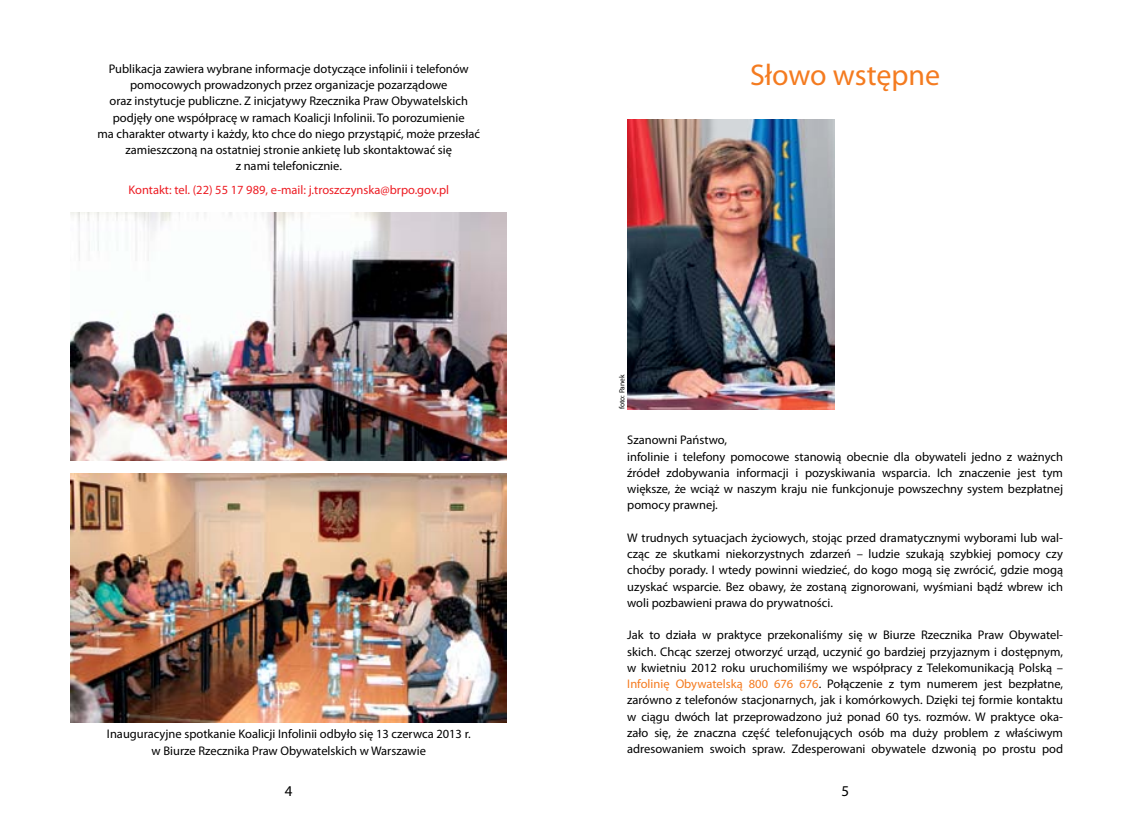
<style>
.page{position:relative;width:1134px;height:833px;background:#fff}
.page>*{position:absolute;margin:0;border:0;box-sizing:border-box;transform-origin:0 0}
.t1{font:30px "Myriad Pro";color:#f47b20}
.t2{font:15px "Myriad Pro";color:#000}
.t3{font:12.5px/16.2px "Myriad Pro";color:#000;text-align:center}
.t4{font:12.5px "Myriad Pro";color:#ed1d24}
.t5{font:7.5px "Myriad Pro";color:#000}
.s1{color:#f47b20}
</style>
<div class="page">
<img style="left:71px;top:213px;width:436px;height:248px">
<img style="left:71px;top:474px;width:436px;height:248px">
<img style="left:627px;top:119px;width:207px;height:290px">
<p class="t3" style="left:97px;top:60px;width:384px">Publikacja zawiera wybrane informacje dotyczące infolinii i telefonów pomocowych prowadzonych przez organizacje pozarządowe<br>oraz instytucje publiczne. Z inicjatywy Rzecznika Praw Obywatelskich podjęły one współpracę w ramach Koalicji Infolinii. To porozumienie<br>ma charakter otwarty i każdy, kto chce do niego przystąpić, może przesłać zamieszczoną na ostatniej stronie ankietę lub skontaktować się<br>z nami telefonicznie.</p>
<p class="t4" style="left:128px;top:182px;width:322px">Kontakt: tel. (22) 55 17 989, e-mail: j.troszczynska@brpo.gov.pl</p>
<p class="t3" style="left:107px;top:725px;width:365px">Inauguracyjne spotkanie Koalicji Infolinii odbyło się 13 czerwca 2013 r. w Biurze Rzecznika Praw Obywatelskich w Warszawie</p>
<p class="t5" style="left:617px;top:409px;width:36px;rotate:-90deg">foto: Panek</p>
<h1 class="t1" style="left:750px;top:57px;width:192px">Słowo wstępne</h1>
<p class="t3" style="left:627px;top:432px;width:437px;text-align:left">Szanowni Państwo,<br>infolinie i telefony pomocowe stanowią obecnie dla obywateli jedno z ważnych źródeł zdobywania informacji i pozyskiwania wsparcia. Ich znaczenie jest tym większe, że wciąż w naszym kraju nie funkcjonuje powszechny system bezpłatnej pomocy prawnej.</p>
<p class="t3" style="left:627px;top:529px;width:437px;text-align:justify">W trudnych sytuacjach życiowych, stojąc przed dramatycznymi wyborami lub wal&shy;cząc ze skutkami niekorzystnych zdarzeń – ludzie szukają szybkiej pomocy czy choćby porady. I wtedy powinni wiedzieć, do kogo mogą się zwrócić, gdzie mogą uzyskać wsparcie. Bez obawy, że zostaną zignorowani, wyśmiani bądź wbrew ich woli pozbawieni prawa do prywatności.</p>
<p class="t3" style="left:627px;top:627px;width:437px;text-align:justify">Jak to działa w praktyce przekonaliśmy się w Biurze Rzecznika Praw Obywatel&shy;skich. Chcąc szerzej otworzyć urząd, uczynić go bardziej przyjaznym i dostępnym, w kwietniu 2012 roku uruchomiliśmy we współpracy z Telekomunikacją Polską – <span class="s1">Infolinię Obywatelską 800 676 676</span>. Połączenie z tym numerem jest bezpłatne, zarówno z telefonów stacjonarnych, jak i komórkowych. Dzięki tej formie kontaktu w ciągu dwóch lat przeprowadzono już ponad 60 tys. rozmów. W praktyce oka&shy;zało się, że znaczna część telefonujących osób ma duży problem z właściwym adresowaniem swoich spraw. Zdesperowani obywatele dzwonią po prostu pod</p>
<p class="t2" style="left:285px;top:782px;width:9px">4</p>
<p class="t2" style="left:841px;top:782px;width:9px">5</p>
</div>
